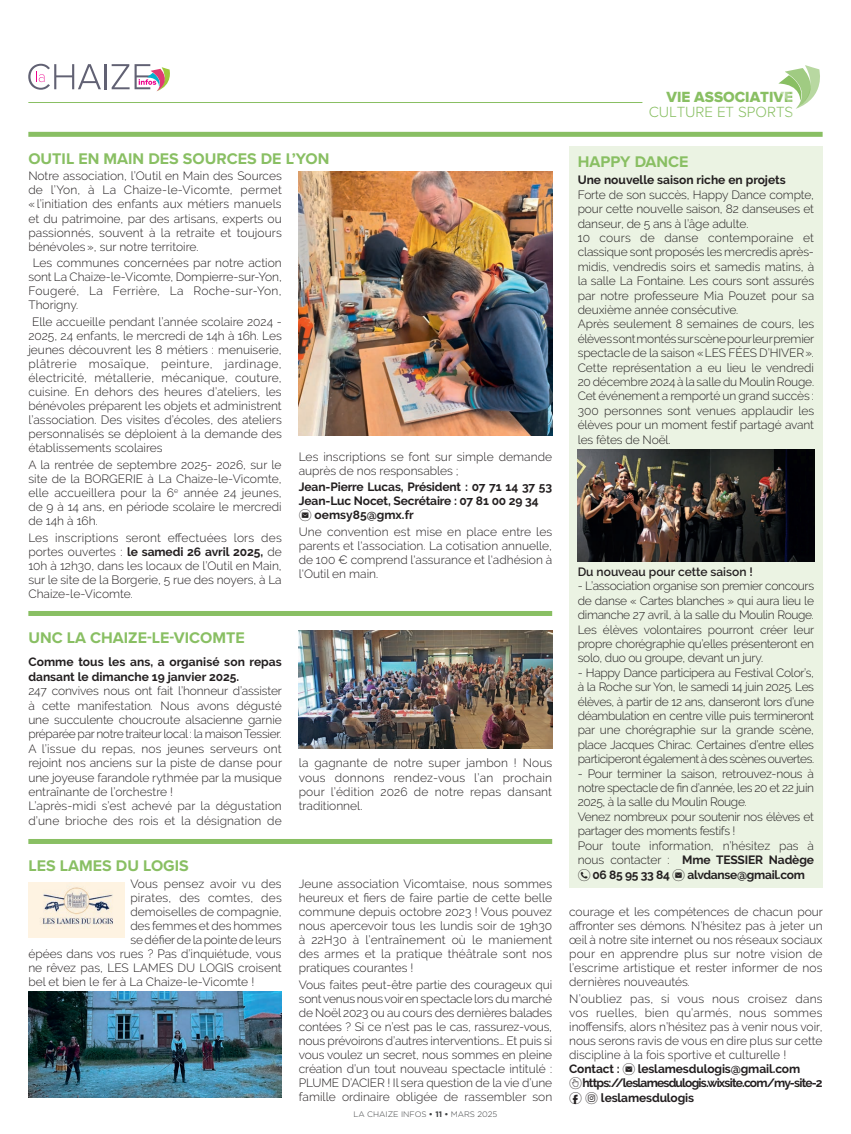
<style>
.page{position:relative;width:851px;height:1134px;background:#fff}
.page>*{position:absolute;margin:0;border:0;box-sizing:border-box;transform-origin:0 0}
.t1{font:700 16px "Proxima Nova";color:#89bf63}
.t2{font:300 15.3px "Proxima Nova A";color:#89bf63}
.t3{font:15.3px "Proxima Nova Extrabld";color:#89bf63}
.t4{font:300 12px/14px "Raleway";letter-spacing:-.005em;color:#231f20;text-align:justify}
.t5{font:300 12px/14.4px "Raleway";letter-spacing:-.025em;color:#231f20}
.t6{font:700 12px/14px "Raleway";color:#231f20}
.t7{font:600 12px "Raleway";color:#231f20}
.t8{font:300 12px "Raleway";letter-spacing:.02em;color:#231f20}
.t9{font:300 8px "Gotham";color:#3d3f40}
.s1{font-weight:700}
.s2{font-family:"typeecon";font-weight:400}
</style>
<div class="page">
<div style="left:28px;top:132px;width:794px;height:5px;background:#89bf63"></div>
<div style="left:28px;top:611px;width:524px;height:5px;background:#89bf63"></div>
<div style="left:28px;top:839px;width:524px;height:5px;background:#89bf63"></div>
<img style="left:299px;top:172px;width:253px;height:264px">
<div style="left:569px;top:146px;width:253px;height:741px;background:#ebf3e3"></div>
<img style="left:28px;top:882px;width:97px;height:55px">
<img style="left:577px;top:450px;width:237px;height:111px">
<img style="left:299px;top:630px;width:253px;height:118px">
<img style="left:28px;top:991px;width:254px;height:106px">
<hr style="left:28px;top:102px;width:614px;height:1px;background:#89bf63">
<svg style="left:778px;top:65px;width:42px;height:44px"></svg>
<hr style="left:104px;top:64px;width:3px;height:25px;background:#616173">
<svg style="left:28px;top:64px;width:73px;height:26px"></svg>
<svg style="left:112px;top:64px;width:58px;height:27px"></svg>
<h1 class="t1" style="left:28px;top:146px;width:302px">OUTIL EN MAIN DES SOURCES DE L’YON</h1>
<p class="t4" style="left:28px;top:169px;width:255px">Notre association, l’Outil en Main des Sources de l’Yon, à La Chaize-le-Vicomte, permet « l’initiation des enfants aux métiers manuels et du patrimoine, par des artisans, experts ou passionnés, souvent à la retraite et toujours bénévoles», sur notre territoire.</p>
<p class="t4" style="left:28px;top:256px;width:255px;text-indent:4px">Les communes concernées par notre action sont La Chaize-le-Vicomte, Dompierre-sur-Yon, Fougeré, La Ferrière, La Roche-sur-Yon, Thorigny.</p>
<p class="t4" style="left:28px;top:315px;width:255px;text-indent:4px">Elle accueille pendant l’année scolaire 2024 - 2025, 24 enfants, le mercredi de 14h à 16h. Les jeunes découvrent les 8 métiers : menuiserie, plâtrerie mosaïque, peinture, jardinage, électricité, métallerie, mécanique, couture, cuisine. En dehors des heures d’ateliers, les bénévoles préparent les objets et administrent l’association. Des visites d’écoles, des ateliers personnalisés se déploient à la demande des établissements scolaires</p>
<p class="t4" style="left:28px;top:458px;width:255px">A la rentrée de septembre 2025- 2026, sur le site de la BORGERIE à La Chaize-le-Vicomte, elle accueillera pour la 6<sup>e</sup> année 24 jeunes, de 9 à 14 ans, en période scolaire le mercredi de 14h à 16h.</p>
<p class="t4" style="left:28px;top:531px;width:255px">Les inscriptions seront effectuées lors des portes ouvertes : <span class="s1">le samedi 26 avril 2025,</span> de 10h à 12h30, dans les locaux de l’Outil en Main, sur le site de la Borgerie, 5 rue des noyers, à La Chaize-le-Vicomte.</p>
<p class="t4" style="left:299px;top:449px;width:255px">Les inscriptions se font sur simple demande auprès de nos responsables ;</p>
<p class="t6" style="left:299px;top:480px;width:255px">Jean-Pierre Lucas, Président : 07 71 14 37 53<br>Jean-Luc Nocet, Secrétaire : 07 81 00 29 34<br><span class="s2">E</span> oemsy85@gmx.fr</p>
<p class="t4" style="left:299px;top:525px;width:255px">Une convention est mise en place entre les parents et l'association. La cotisation annuelle, de 100 € comprend l'assurance et l'adhésion à l'Outil en main.</p>
<h1 class="t1" style="left:28px;top:626px;width:218px">UNC LA CHAIZE-LE-VICOMTE</h1>
<p class="t6" style="left:28px;top:655px;width:255px;line-height:14.4px">Comme tous les ans, a organisé son repas dansant le dimanche 19 janvier 2025.</p>
<p class="t4" style="left:28px;top:684px;width:255px;line-height:14.4px;text-align:left">247 convives nous ont fait l’honneur d’assister à cette manifestation. Nous avons dégusté une succulente choucroute alsacienne garnie préparée par notre traiteur local : la maison Tessier.<br>A l’issue du repas, nos jeunes serveurs ont rejoint nos anciens sur la piste de danse pour une joyeuse farandole rythmée par la musique entraînante de l’orchestre !<br>L’après-midi s’est achevé par la dégustation d’une brioche des rois et la désignation de</p>
<h1 class="t1" style="left:28px;top:853px;width:162px">LES LAMES DU LOGIS</h1>
<p class="t4" style="left:130px;top:876px;width:153px">Vous pensez avoir vu des</p>
<p class="t8" style="left:130px;top:890px;width:153px">pirates, des comtes, des</p>
<p class="t4" style="left:130px;top:904px;width:153px">demoiselles de compagnie,</p>
<p class="t4" style="left:130px;top:918px;width:153px">des femmes et des hommes</p>
<p class="t4" style="left:130px;top:932px;width:153px">se défier de la pointe de leurs</p>
<p class="t4" style="left:28px;top:946px;width:255px">épées dans vos rues ? Pas d’inquiétude, vous</p>
<p class="t4" style="left:28px;top:960px;width:255px">ne rêvez pas, LES LAMES DU LOGIS croisent</p>
<p class="t4" style="left:28px;top:974px;width:227px">bel et bien le fer à La Chaize-le-Vicomte !</p>
<p class="t4" style="left:299px;top:756px;width:255px;line-height:14.4px">la gagnante de notre super jambon ! Nous vous donnons rendez-vous l’an prochain pour l’édition 2026 de notre repas dansant traditionnel.</p>
<p class="t4" style="left:299px;top:876px;width:255px">Jeune association Vicomtaise, nous sommes heureux et fiers de faire partie de cette belle commune depuis octobre 2023 ! Vous pouvez nous apercevoir tous les lundis soir de 19h30 à 22H30 à l’entraînement où le maniement des armes et la pratique théâtrale sont nos pratiques courantes !</p>
<p class="t4" style="left:299px;top:977px;width:255px">Vous faites peut-être partie des courageux qui sont venus nous voir en spectacle lors du marché de Noël 2023 ou au cours des dernières balades contées ? Si ce n’est pas le cas, rassurez-vous, nous prévoirons d’autres interventions… Et puis si vous voulez un secret, nous sommes en pleine création d’un tout nouveau spectacle intitulé :<br>PLUME D’ACIER ! Il sera question de la vie d’une famille ordinaire obligée de rassembler son</p>
<p class="t9" style="left:353px;top:1110px;width:145px">LA CHAIZE INFOS <span class="s1">• 11 •</span> MARS 2025</p>
<p class="t3" style="left:666px;top:89px;width:128px">VIE ASSOCIATIVE</p>
<p class="t2" style="left:648px;top:103px;width:146px">CULTURE ET SPORTS</p>
<h1 class="t1" style="left:577px;top:150px;width:112px">HAPPY DANCE</h1>
<p class="t6" style="left:577px;top:173px;width:209px">Une nouvelle saison riche en projets</p>
<p class="t4" style="left:577px;top:187px;width:238px;line-height:14.4px;text-align:left">Forte de son succès, Happy Dance compte, pour cette nouvelle saison, 82 danseuses et danseur, de 5 ans à l’âge adulte.<br>10 cours de danse contemporaine et classique sont proposés les mercredis après&shy;midis, vendredis soirs et samedis matins, à la salle La Fontaine. Les cours sont assurés par notre professeure Mia Pouzet pour sa deuxième année consécutive.<br>Après seulement 8 semaines de cours, les élèves sont montés sur scène pour leur premier spectacle de la saison «LES FÉES D’HIVER».<br>Cette représentation a eu lieu le vendredi 20 décembre 2024 à la salle du Moulin Rouge.<br>Cet événement a remporté un grand succès :<br>300 personnes sont venues applaudir les élèves pour un moment festif partagé avant les fêtes de Noël.</p>
<p class="t7" style="left:577px;top:565px;width:177px">Du nouveau pour cette saison !</p>
<p class="t4" style="left:577px;top:579px;width:238px;line-height:14.4px">- L’association organise son premier concours de danse « Cartes blanches » qui aura lieu le dimanche 27 avril, à la salle du Moulin Rouge.<br>Les élèves volontaires pourront créer leur propre chorégraphie qu’elles présenteront en solo, duo ou groupe, devant un jury.</p>
<p class="t4" style="left:577px;top:665px;width:238px;line-height:14.4px">- Happy Dance participera au Festival Color’s, à la Roche sur Yon, le samedi 14 juin 2025. Les élèves, à partir de 12 ans, danseront lors d’une déambulation en centre ville puis termineront par une chorégraphie sur la grande scène, place Jacques Chirac. Certaines d’entre elles participeront également à des scènes ouvertes.</p>
<p class="t5" style="left:577px;top:766px;width:238px">- Pour terminer la saison, retrouvez-nous à notre spectacle de fin d’année, les 20 et 22 juin 2025, à la salle du Moulin Rouge.<br>Venez nombreux pour soutenir nos élèves et partager des moments festifs !<br>Pour toute information, n’hésitez pas à nous contacter : <span class="s1">Mme TESSIER Nadège </span><span class="s2">N</span> <span class="s1">06 85 95 33 84</span> <span class="s2">E</span> <span class="s1">alvdanse@gmail.com</span></p>
<p class="t4" style="left:569px;top:904px;width:255px">courage et les compétences de chacun pour affronter ses démons. N’hésitez pas à jeter un œil à notre site internet ou nos réseaux sociaux pour en apprendre plus sur notre vision de l’escrime artistique et rester informer de nos dernières nouveautés.</p>
<p class="t4" style="left:569px;top:991px;width:255px;text-align:left">N’oubliez pas, si vous nous croisez dans vos ruelles, bien qu’armés, nous sommes inoffensifs, alors n’hésitez pas à venir nous voir, nous serons ravis de vous en dire plus sur cette discipline à la fois sportive et culturelle !<br><span class="s1">Contact :</span> <span class="s2">E</span> <span class="s1">leslamesdulogis@gmail.com<br></span><span class="s2">U</span> <span class="s1">https://leslamesdulogis.wixsite.com/my-site-2<br></span><span class="s2">F I</span> <span class="s1">leslamesdulogis</span></p>
</div>
